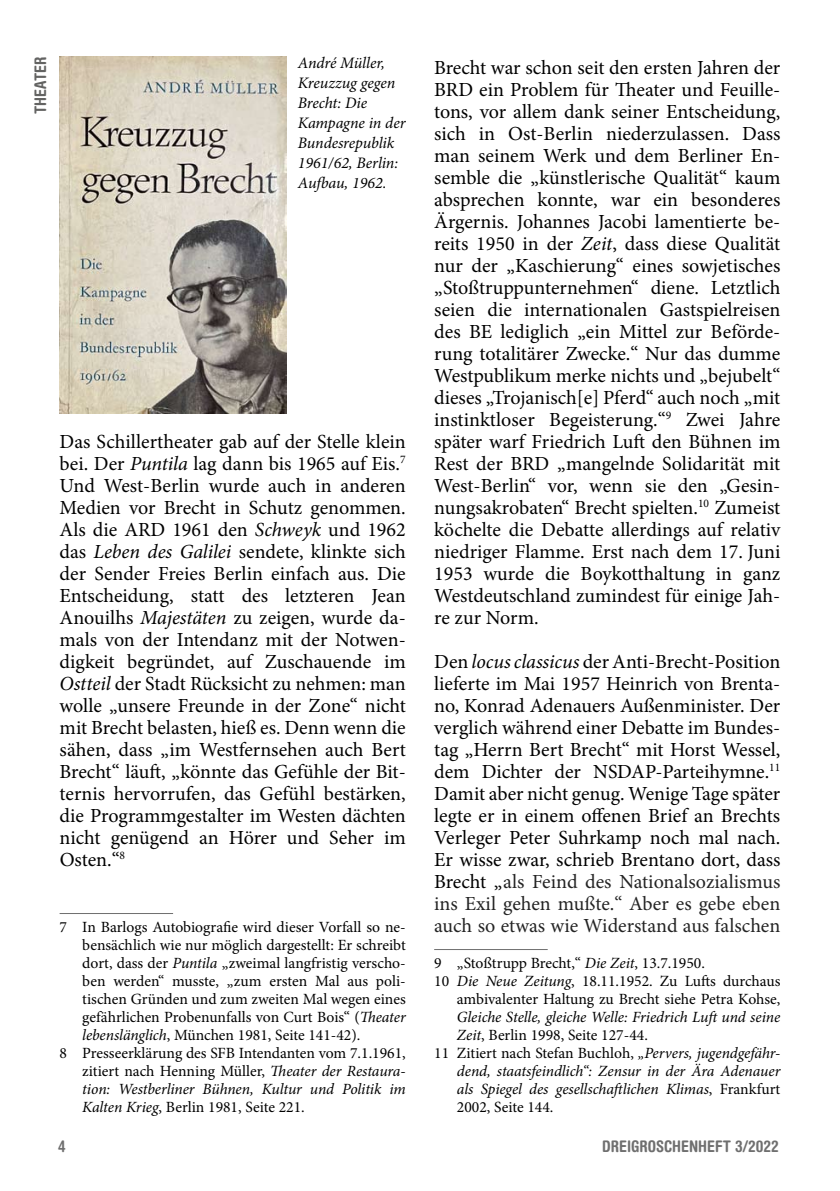
<style>
.page{position:relative;width:840px;height:1191px;background:#fff}
.page>*{position:absolute;margin:0;border:0;box-sizing:border-box;transform-origin:0 0}
.t1{font:20px/22px "Minion Pro";color:#000}
.t2{font:italic 16px/20px "Minion Pro";letter-spacing:-.005em;color:#000}
.t3{font:700 condensed 16px "Helvetica Rounded";color:#6f6f6f}
.t4{font:700 condensed 16px "Helvetica Rounded";color:#636362}
.t5{font:15.6px/18px "Minion Pro";color:#000}
.t6{font:italic 15.6px "Minion Pro";letter-spacing:-.005em;color:#000}
.s1{font-style:italic}
.s2{color:#242424}
.s3{font-style:normal}
</style>
<div class="page">
<hr style="left:60px;top:913px;width:113px;height:1px;background:#6f6f6f">
<hr style="left:434px;top:949px;width:113px;height:1px;background:#6f6f6f">
<img style="left:60px;top:57px;width:226px;height:356px">
<p class="t4" style="left:31px;top:114px;width:59px;rotate:-90deg">THEATER</p>
<p class="t2" style="left:298px;top:53px;width:109px">André Müller,<br>Kreuzzug gegen<br>Brecht: Die<br>Kampagne in der<br>Bundesrepublik<br>1961/62, Berlin:<br>Aufbau, 1962.</p>
<p class="t1" style="left:59px;top:430px;width:347px">Das Schillertheater gab auf der Stelle klein bei. Der <span class="s1">Puntila</span> lag dann bis 1965 auf Eis.<br>Und West-Berlin wurde auch in anderen Medien vor Brecht in Schutz genommen.<br>Als die ARD 1961 den <span class="s1">Schweyk</span> und 1962 das <span class="s1">Leben des Galilei</span> sendete, klinkte sich der Sender Freies Berlin einfach aus. Die Entscheidung, statt des letzteren Jean Anouilhs <span class="s1">Majestäten</span> zu zeigen, wurde da&shy;mals von der Intendanz mit der Notwen&shy;digkeit begründet, auf Zuschauende im <span class="s1">Ostteil</span> der Stadt Rücksicht zu nehmen: man wolle „unsere Freunde in der Zone“ nicht mit Brecht belasten, hieß es. Denn wenn die sähen, dass „im Westfernsehen auch Bert Brecht“ läuft, „könnte das Gefühle der Bit&shy;ternis hervorrufen, das Gefühl bestärken, die Programmgestalter im Westen dächten nicht genügend an Hörer und Seher im Osten.“</p>
<p class="t5" style="left:82px;top:917px;width:325px">In Barlogs Autobiografie wird dieser Vorfall so ne&shy;bensächlich wie nur möglich dargestellt: Er schreibt dort, dass der <span class="s1">Puntila</span> „zweimal langfristig verscho&shy;ben werden“ musste, „zum ersten Mal aus poli&shy;tischen Gründen und zum zweiten Mal wegen eines gefährlichen Probenunfalls von Curt Bois“ (<span class="s1">Theater lebenslänglich</span>, München 1981, Seite 141-42).<br>Presseerklärung des SFB Intendanten vom 7.1.1961, zitiert nach Henning Müller, <span class="s1">Theater der Restaura&shy;tion: Westberliner Bühnen, Kultur und Politik im Kalten Krieg</span>, Berlin 1981, Seite 221.</p>
<p class="t1" style="left:434px;top:56px;width:347px;text-align:justify">Brecht war schon seit den ersten Jahren der BRD ein Problem für Theater und Feuille&shy;tons, vor allem dank seiner Entscheidung, sich in Ost-Berlin niederzulassen. Dass man seinem Werk und dem Berliner En&shy;semble die „künstlerische Qualität“ kaum absprechen konnte, war ein besonderes Ärgernis. Johannes Jacobi lamentierte be&shy;reits 1950 in der <span class="s1">Zeit</span>, dass diese Qualität nur der „Kaschierung“ eines sowjetisches „Stoßtruppunternehmen“ diene. Letztlich seien die internationalen Gastspielreisen des BE lediglich „ein Mittel zur Beförde&shy;rung totalitärer Zwecke.“ Nur das dumme Westpublikum merke nichts und „bejubelt“ dieses „Trojanisch[e] Pferd“ auch noch „mit instinktloser Begeisterung.“ Zwei Jahre später warf Friedrich Luft den Bühnen im Rest der BRD „mangelnde Solidarität mit West-Berlin“ vor, wenn sie den „Gesin&shy;nungsakrobaten“ Brecht spielten. <sup>10</sup> Zumeist köchelte die Debatte allerdings auf relativ niedriger Flamme. Erst nach dem 17. Juni 1953 wurde die Boykotthaltung in ganz Westdeutschland zumindest für einige Jah&shy;re zur Norm.</p>
<p class="t1" style="left:434px;top:650px;width:347px">Den <span class="s1">locus classicus</span> derAnti-Brecht-Position lieferte im Mai 1957 Heinrich von Brenta&shy;no, Konrad Adenauers Außenminister. Der verglich während einer Debatte im Bundes&shy;tag „Herrn Bert Brecht“ mit Horst Wessel, dem Dichter der NSDAP-Parteihymne. <sup>11<br></sup>Damit aber nicht genug. Wenige Tage später legte er in einem offenen Brief an Brechts Verleger Peter Suhrkamp noch mal nach.<br>Er wisse zwar, schrieb Brentano dort, dass Brecht „<span class="s2">als Feind des Nationalsozialismus ins Exil gehen mußte.“ Aber es gebe eben auch so etwas wie Widerstand aus falschen</span></p>
<p class="t5" style="left:456px;top:953px;width:248px">„Stoßtrupp Brecht,“ <span class="s1">Die Zeit</span>, 13.7.1950.</p>
<p class="t5" style="left:434px;top:971px;width:347px">10 <span class="s1">Die Neue Zeitung</span>, 18.11.1952. Zu Lufts durchaus</p>
<p class="t5" style="left:456px;top:989px;width:325px">ambivalenter Haltung zu Brecht siehe Petra Kohse,</p>
<p class="t6" style="left:456px;top:1006px;width:325px">Gleiche Stelle, gleiche Welle: Friedrich Luft und seine</p>
<p class="t5" style="left:456px;top:1025px;width:191px"><span class="s1">Zeit</span>, Berlin 1998, Seite 127-44.</p>
<p class="t5" style="left:434px;top:1043px;width:347px">11 Zitiert nach Stefan Buchloh, <span class="s1">„Pervers, jugendgefähr-</span></p>
<p class="t6" style="left:456px;top:1060px;width:325px">dend, staatsfeindlich“: Zensur in der Ära Adenauer</p>
<p class="t6" style="left:456px;top:1078px;width:325px">als Spiegel des gesellschaftlichen Klimas<span class="s3">, Frankfurt</span></p>
<p class="t5" style="left:456px;top:1097px;width:96px">2002, Seite 144.</p>
<p class="t3" style="left:601px;top:1136px;width:178px">DREIGROSCHENHEFT 3/2022</p>
</div>
